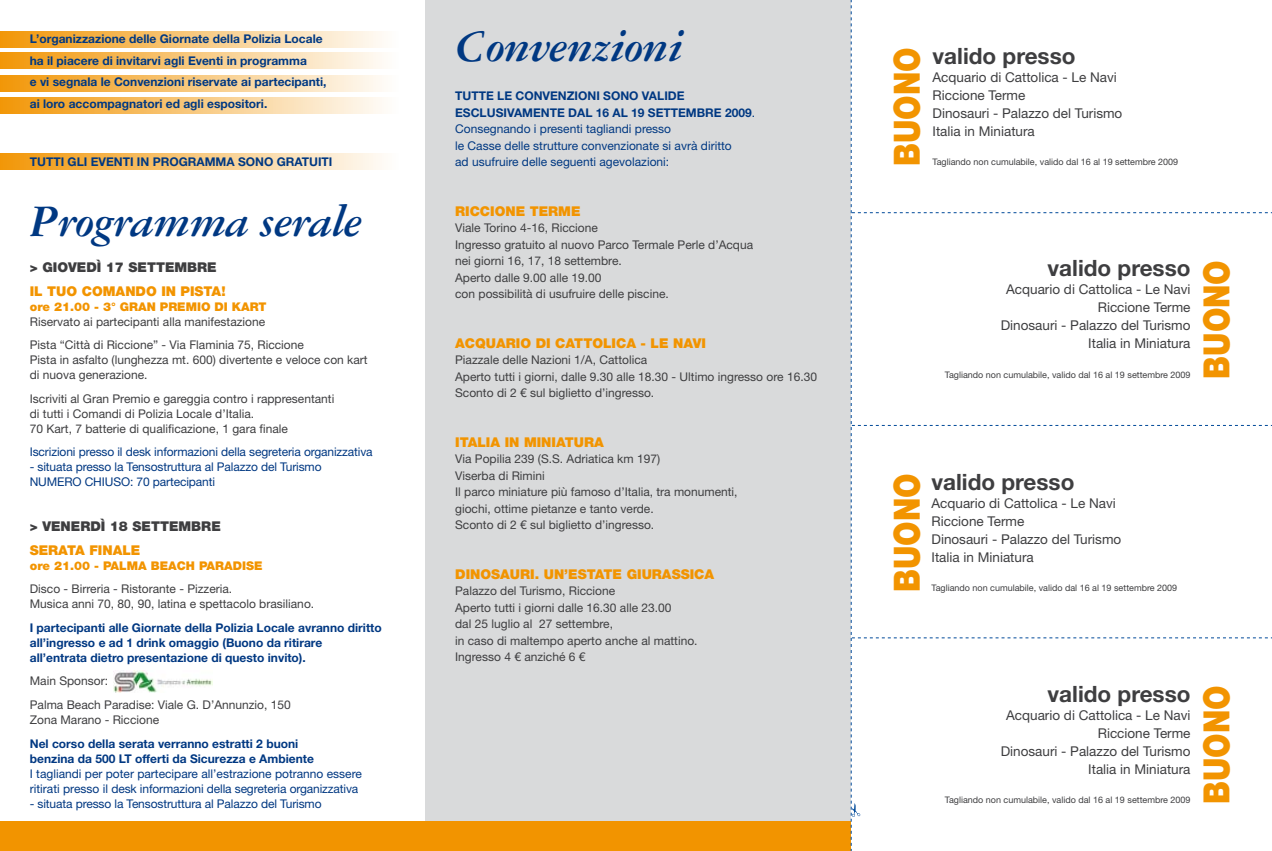
<style>
.page{position:relative;width:1272px;height:851px;background:#fff}
.page>*{position:absolute;margin:0;border:0;box-sizing:border-box;transform-origin:0 0}
.t1{font:italic 700 48px "Garamond 3 LT Std";letter-spacing:-.025em;color:#003882}
.t2{font:900 36.15px "Helvetica Neue LT Std";color:#f29400;scale:.85 1}
.t3{font:700 22.5px "Helvetica Neue LT Std";color:#3e3e40}
.t4{font:13.5px/18px "Helvetica Neue LT Std";color:#3e3e40}
.t5{font:900 13.5px "Helvetica Neue LT Std";color:#f29400}
.t6{font:900 13.5px "Helvetica Neue LT Std";color:#3e3e40}
.t7{font:12px/16.5px "Helvetica Neue LT Std";color:#3e3e40}
.t8{font:12px/16.5px "Helvetica Neue LT Std";letter-spacing:-.01em;color:#003882}
.t9{font:700 12px/15px "Helvetica Neue LT Std";color:#003882}
.t10{font:900 12px "Helvetica Neue LT Std";color:#f29400}
.t11{font:9px "Helvetica Neue LT Std";color:#3e3e40}
.s1{font-weight:700}
</style>
<div class="page">
<svg style="left:0;top:31px;width:382px;height:16px"></svg>
<svg style="left:0;top:53px;width:382px;height:16px"></svg>
<svg style="left:0;top:75px;width:382px;height:16px"></svg>
<svg style="left:0;top:97px;width:382px;height:16px"></svg>
<svg style="left:0;top:153px;width:382px;height:16px"></svg>
<div style="left:425px;top:0;width:425px;height:850px;background:#d9dadb"></div>
<div style="left:0;top:821px;width:850px;height:29px;background:#f29400"></div>
<svg style="left:850px;top:0;width:421px;height:850px"></svg>
<img style="left:114px;top:670px;width:98px;height:22px">
<p class="t9" style="left:30px;top:27px;width:298px;line-height:21.8px">L’organizzazione delle Giornate della Polizia Locale ha il piacere di invitarvi agli Eventi in programma<br>e vi segnala le Convenzioni riservate ai partecipanti, ai loro accompagnatori ed agli espositori.</p>
<p class="t9" style="left:30px;top:154px;width:304px">TUTTI GLI EVENTI IN PROGRAMMA SONO GRATUITI</p>
<h1 class="t1" style="left:30px;top:195px;width:334px">Programma serale</h1>
<p class="t6" style="left:30px;top:259px;width:188px">&gt; GIOVEDÌ 17 SETTEMBRE</p>
<p class="t5" style="left:30px;top:283px;width:197px">IL TUO COMANDO IN PISTA!</p>
<p class="t10" style="left:30px;top:299px;width:238px">ore 21.00 - 3° GRAN PREMIO DI KART</p>
<p class="t7" style="left:30px;top:309px;width:276px;line-height:23.5px">Riservato ai partecipanti alla manifestazione<br>Pista “Città di Riccione” - Via Flaminia 75, Riccione</p>
<p class="t7" style="left:30px;top:352px;width:339px;line-height:15px">Pista in asfalto (lunghezza mt. 600) divertente e veloce con kart di nuova generazione.</p>
<p class="t7" style="left:30px;top:391px;width:306px;line-height:15px">Iscriviti al Gran Premio e gareggia contro i rappresentanti di tutti i Comandi di Polizia Locale d’Italia.<br>70 Kart, 7 batterie di qualificazione, 1 gara finale</p>
<p class="t8" style="left:30px;top:443px;width:344px">Iscrizioni presso il desk informazioni della segreteria organizzativa</p>
<p class="t8" style="left:30px;top:459px;width:293px;line-height:15px">- situata presso la Tensostruttura al Palazzo del Turismo<br>NUMERO CHIUSO: 70 partecipanti</p>
<p class="t6" style="left:30px;top:518px;width:192px">&gt; VENERDÌ 18 SETTEMBRE</p>
<p class="t5" style="left:30px;top:542px;width:112px">SERATA FINALE</p>
<p class="t10" style="left:30px;top:558px;width:234px">ore 21.00 - PALMA BEACH PARADISE</p>
<p class="t7" style="left:30px;top:581px;width:286px;line-height:15px">Disco - Birreria - Ristorante - Pizzeria.<br>Musica anni 70, 80, 90, latina e spettacolo brasiliano.</p>
<p class="t9" style="left:30px;top:619px;width:353px">I partecipanti alle Giornate della Polizia Locale avranno diritto all’ingresso e ad 1 drink omaggio (Buono da ritirare all’entrata dietro presentazione di questo invito).</p>
<p class="t7" style="left:30px;top:669px;width:262px;line-height:23.5px">Main Sponsor:<br>Palma Beach Paradise: Viale G. D’Annunzio, 150</p>
<p class="t7" style="left:30px;top:711px;width:131px">Zona Marano - Riccione</p>
<p class="t9" style="left:30px;top:735px;width:286px">Nel corso della serata verranno estratti 2 buoni benzina da 500 LT offerti da Sicurezza e Ambiente</p>
<p class="t8" style="left:30px;top:765px;width:334px;line-height:15px">I tagliandi per poter partecipare all’estrazione potranno essere ritirati presso il desk informazioni della segreteria organizzativa</p>
<p class="t8" style="left:30px;top:794px;width:293px">- situata presso la Tensostruttura al Palazzo del Turismo</p>
<h1 class="t1" style="left:455px;top:20px;width:230px">Convenzioni</h1>
<p class="t8" style="left:455px;top:87px;width:301px"><span class="s1">TUTTE LE CONVENZIONI SONO VALIDE ESCLUSIVAMENTE DAL 16 AL 19 SETTEMBRE 2009</span>.<br>Consegnando i presenti tagliandi presso<br>le Casse delle strutture convenzionate si avrà diritto<br>ad usufruire delle seguenti agevolazioni:</p>
<p class="t5" style="left:455px;top:203px;width:127px">RICCIONE TERME</p>
<p class="t7" style="left:455px;top:219px;width:299px">Viale Torino 4-16, Riccione<br>Ingresso gratuito al nuovo Parco Termale Perle d’Acqua nei giorni 16, 17, 18 settembre.<br>Aperto dalle 9.00 alle 19.00<br>con possibilità di usufruire delle piscine.</p>
<p class="t5" style="left:455px;top:335px;width:252px">ACQUARIO DI CATTOLICA - LE NAVI</p>
<p class="t7" style="left:455px;top:351px;width:363px">Piazzale delle Nazioni 1/A, Cattolica<br>Aperto tutti i giorni, dalle 9.30 alle 18.30 - Ultimo ingresso ore 16.30<br>Sconto di 2 € sul biglietto d’ingresso.</p>
<p class="t5" style="left:455px;top:434px;width:150px">ITALIA IN MINIATURA</p>
<p class="t7" style="left:455px;top:450px;width:284px">Via Popilia 239 (S.S. Adriatica km 197)<br>Viserba di Rimini<br>Il parco miniature più famoso d’Italia, tra monumenti, giochi, ottime pietanze e tanto verde.<br>Sconto di 2 € sul biglietto d’ingresso.</p>
<p class="t5" style="left:455px;top:566px;width:260px">DINOSAURI. UN’ESTATE GIURASSICA</p>
<p class="t7" style="left:455px;top:582px;width:244px">Palazzo del Turismo, Riccione<br>Aperto tutti i giorni dalle 16.30 alle 23.00<br>dal 25 luglio al 27 settembre,<br>in caso di maltempo aperto anche al mattino.<br>Ingresso 4 € anziché 6 €</p>
<h2 class="t2" style="left:885px;top:166px;width:141px;rotate:-90deg">BUONO</h2>
<h3 class="t3" style="left:932px;top:42px;width:144px">valido presso</h3>
<p class="t4" style="left:932px;top:68px;width:191px">Acquario di Cattolica - Le Navi<br>Riccione Terme<br>Dinosauri - Palazzo del Turismo<br>Italia in Miniatura</p>
<p class="t11" style="left:932px;top:156px;width:247px">Tagliando non cumulabile, valido dal 16 al 19 settembre 2009</p>
<h3 class="t3" style="left:1047px;top:254px;width:144px">valido presso</h3>
<p class="t4" style="left:1000px;top:280px;width:191px;text-align:right">Acquario di Cattolica - Le Navi<br>Riccione Terme<br>Dinosauri - Palazzo del Turismo<br>Italia in Miniatura</p>
<p class="t11" style="left:944px;top:369px;width:247px">Tagliando non cumulabile, valido dal 16 al 19 settembre 2009</p>
<h2 class="t2" style="left:1194px;top:378px;width:141px;rotate:-90deg">BUONO</h2>
<h2 class="t2" style="left:885px;top:592px;width:141px;rotate:-90deg">BUONO</h2>
<h3 class="t3" style="left:931px;top:467px;width:144px">valido presso</h3>
<p class="t4" style="left:931px;top:493px;width:191px">Acquario di Cattolica - Le Navi<br>Riccione Terme<br>Dinosauri - Palazzo del Turismo<br>Italia in Miniatura</p>
<p class="t11" style="left:931px;top:582px;width:247px">Tagliando non cumulabile, valido dal 16 al 19 settembre 2009</p>
<h3 class="t3" style="left:1047px;top:679px;width:144px">valido presso</h3>
<p class="t4" style="left:1000px;top:705px;width:191px;text-align:right">Acquario di Cattolica - Le Navi<br>Riccione Terme<br>Dinosauri - Palazzo del Turismo<br>Italia in Miniatura</p>
<p class="t11" style="left:944px;top:794px;width:247px">Tagliando non cumulabile, valido dal 16 al 19 settembre 2009</p>
<h2 class="t2" style="left:1194px;top:804px;width:141px;rotate:-90deg">BUONO</h2>
</div>
